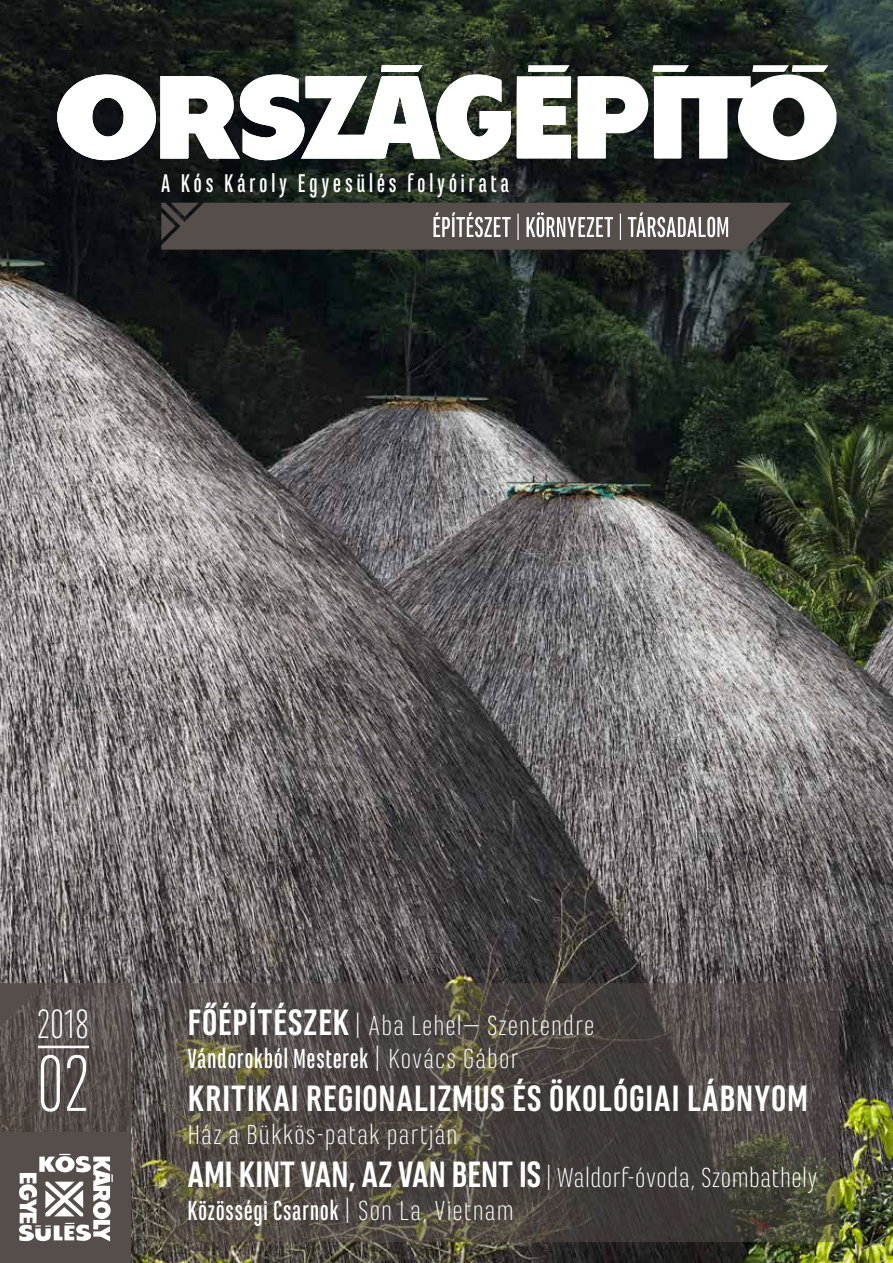
<style>
.page{position:relative;width:893px;height:1263px;background:#fff}
.page>*{position:absolute;margin:0;border:0;box-sizing:border-box;transform-origin:0 0}
.t1{font:300 82.95px "Marianina Cn FY";color:#fff}
.t2{font:300 42.6px "Marianina Cn FY";color:#fff}
.t3{font:700 38.25px "Marianina FY";letter-spacing:.01em;color:#fff}
.t4{font:300 28.65px/43px "Marianina FY";letter-spacing:.015em;color:#fff}
.t5{font:500 28.65px "Marianina Cn FY";letter-spacing:.02em;color:#fff}
.t6{font:500 26.7px "Marianina Cn FY";letter-spacing:.135em;color:#fff}
.s1{font-weight:700;font-size:38.25px}
.s2{font-family:"Marianina FY";font-weight:300}
</style>
<div class="page">
<img style="left:0;top:0;width:893px;height:1263px">
<svg style="left:57px;top:65px;width:779px;height:97px"></svg>
<svg style="left:161px;top:203px;width:630px;height:47px;background:#5f5956"></svg>
<div style="left:0;top:1132px;width:131px;height:131px;background:#564e4b"></div>
<svg style="left:19px;top:1154px;width:94px;height:88px"></svg>
<svg style="left:0;top:983px;width:131px;height:149px;background:#58514f"></svg>
<svg style="left:166px;top:983px;width:673px;height:259px;background:#4d4842"></svg>
<p class="t6" style="left:161px;top:168px;width:350px">A Kós Károly Egyesülés folyóirata</p>
<h2 class="t2" style="left:37px;top:1001px;width:53px">2018</h2>
<p class="t4" style="left:188px;top:1003px;width:409px"><span class="s1">FŐÉPÍTÉSZEK</span> | Aba Lehel– Szentendre</p>
<p class="t5" style="left:188px;top:1042px;width:332px">Vándorokból Mesterek <span class="s2">| Kovács Gábor</span></p>
<h3 class="t3" style="left:188px;top:1077px;width:622px">KRITIKAI REGIONALIZMUS ÉS ÖKOLÓGIAI LÁBNYOM</h3>
<p class="t4" style="left:188px;top:1113px;width:631px">Ház a Bükkös-patak partján<br><span class="s1">AMI KINT VAN, AZ VAN BENT IS</span>|Waldorf-óvoda, Szombathely</p>
<p class="t5" style="left:188px;top:1194px;width:328px">Közösségi Csarnok <span class="s2">| Son La, Vietnam</span></p>
<h1 class="t1" style="left:37px;top:1038px;width:54px">02</h1>
</div>
